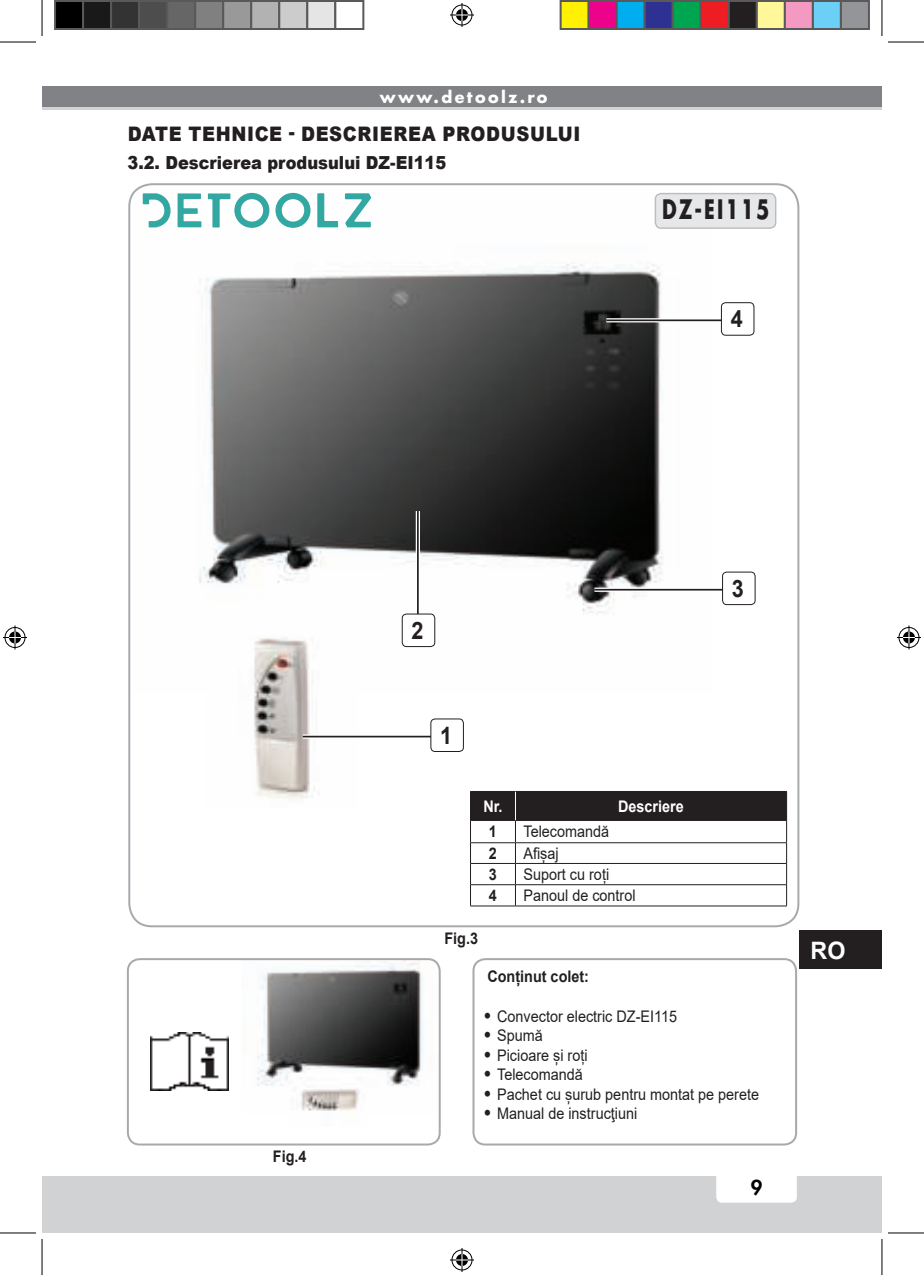
<style>
.page{position:relative;width:924px;height:1275px;background:#fff}
.page>*{position:absolute;margin:0;border:0;box-sizing:border-box;transform-origin:0 0}
.t1{font:700 26.2px "Futura";letter-spacing:.1em;color:#231f20;scale:.75 1}
.t2{font:700 24px "Arial";color:#231f20;scale:.9 1}
.t3{font:700 24px "Arial";color:#fff}
.t4{font:900 20px "Arial";letter-spacing:.035em;color:#231f20;scale:.9 1}
.t5{font:800 20px "Futura";color:#000}
.t6{font:900 18px "Arial";color:#231f20;scale:.9 1}
.t7{font:16px "Arial";color:#231f20;scale:.9 1}
.t8{font:700 16px "Arial";color:#231f20;scale:.9 1}
.t9{font:700 16px "Futura";letter-spacing:.15em;color:#fff}
.t10{font:700 16px "Arial";color:#fff;scale:.9 1}
.s1{font-weight:900;font-size:18px}
</style>
<div class="page">
<div style="left:42px;top:1176px;width:839px;height:57px;background:#d1d2d4"></div>
<div style="left:716px;top:1162px;width:80px;height:40px;background:#fff;border-radius:6px"></div>
<div style="left:42px;top:86px;width:839px;height:24px;background:#808285"></div>
<hr style="left:42px;top:107px;width:839px;height:3px;background:#d1d2d4">
<div style="left:799px;top:930px;width:82px;height:39px;background:#231f20"></div>
<img style="left:134px;top:186px;width:529px;height:462px">
<hr style="left:470px;top:905px;width:45px;height:1px;background:#231f20">
<hr style="left:515px;top:905px;width:271px;height:1px;background:#231f20">
<svg style="left:470px;top:791px;width:316px;height:114px"></svg>
<div style="left:655px;top:194px;width:120px;height:34px;background:#e6e7e9;border-radius:6px"></div>
<div style="left:654px;top:193px;width:122px;height:36px;border:1px solid #bcbdc0;border-radius:6px"></div>
<svg style="left:143px;top:193px;width:27px;height:34px"></svg>
<svg style="left:177px;top:193px;width:24px;height:34px"></svg>
<svg style="left:208px;top:193px;width:61px;height:35px"></svg>
<svg style="left:275px;top:193px;width:35px;height:35px"></svg>
<svg style="left:317px;top:193px;width:21px;height:34px"></svg>
<svg style="left:345px;top:193px;width:25px;height:34px"></svg>
<svg style="left:208px;top:235px;width:14px;height:1px"></svg>
<img style="left:206px;top:605px;width:151px;height:194px">
<svg style="left:303px;top:734px;width:127px;height:4px"></svg>
<hr style="left:303px;top:735px;width:129px;height:2px;background:#231f20">
<div style="left:430px;top:718px;width:33px;height:34px;border:1px solid #231f20;border-radius:4px"></div>
<svg style="left:594px;top:587px;width:127px;height:5px"></svg>
<hr style="left:594px;top:589px;width:129px;height:1px;background:#231f20">
<div style="left:721px;top:571px;width:34px;height:34px;border:1px solid #231f20;border-radius:4px"></div>
<svg style="left:606px;top:318px;width:114px;height:4px"></svg>
<hr style="left:606px;top:319px;width:116px;height:2px;background:#231f20">
<div style="left:720px;top:302px;width:34px;height:34px;border:1px solid #231f20;border-radius:4px"></div>
<svg style="left:415px;top:511px;width:5px;height:102px"></svg>
<hr style="left:417px;top:511px;width:1px;height:129px;background:#231f20">
<div style="left:402px;top:614px;width:32px;height:32px;background:#fff;border-radius:4px"></div>
<div style="left:401px;top:613px;width:34px;height:34px;border:1px solid #231f20;border-radius:4px"></div>
<img style="left:257px;top:959px;width:180px;height:127px">
<div style="left:127px;top:958px;width:313px;height:187px;border:2px solid #a8a9ad;border-radius:12px"></div>
<img style="left:150px;top:1032px;width:79px;height:58px">
<div style="left:472px;top:958px;width:324px;height:187px;border:2px solid #a8a9ad;border-radius:12px"></div>
<img style="left:291px;top:1073px;width:74px;height:38px">
<hr style="left:0;top:42px;width:36px;height:1px;background:#000">
<hr style="left:887px;top:42px;width:36px;height:1px;background:#000">
<hr style="left:0;top:1232px;width:36px;height:1px;background:#000">
<hr style="left:887px;top:1232px;width:36px;height:1px;background:#000">
<hr style="left:42px;top:0;width:1px;height:36px;background:#000">
<hr style="left:42px;top:1239px;width:1px;height:36px;background:#000">
<hr style="left:881px;top:0;width:1px;height:36px;background:#000">
<hr style="left:881px;top:1239px;width:1px;height:36px;background:#000">
<svg style="left:450px;top:3px;width:24px;height:24px"></svg>
<svg style="left:450px;top:1248px;width:24px;height:24px"></svg>
<svg style="left:3px;top:625px;width:24px;height:24px"></svg>
<svg style="left:897px;top:625px;width:23px;height:24px"></svg>
<div style="left:55px;top:1px;width:28px;height:28px;background:#000"></div>
<div style="left:54px;top:0;width:30px;height:30px;border:2px solid #595959"></div>
<div style="left:83px;top:1px;width:28px;height:28px;background:#191919"></div>
<div style="left:82px;top:0;width:30px;height:30px;border:2px solid #595959"></div>
<div style="left:111px;top:1px;width:28px;height:28px;background:#333"></div>
<div style="left:110px;top:0;width:30px;height:30px;border:2px solid #595959"></div>
<div style="left:139px;top:1px;width:28px;height:28px;background:#4d4d4d"></div>
<div style="left:138px;top:0;width:30px;height:30px;border:2px solid #595959"></div>
<div style="left:167px;top:1px;width:28px;height:28px;background:#666"></div>
<div style="left:166px;top:0;width:30px;height:30px;border:2px solid #595959"></div>
<div style="left:195px;top:1px;width:28px;height:28px;background:#808080"></div>
<div style="left:194px;top:0;width:30px;height:30px;border:2px solid #595959"></div>
<div style="left:223px;top:1px;width:28px;height:28px;background:#999"></div>
<div style="left:222px;top:0;width:30px;height:30px;border:2px solid #595959"></div>
<div style="left:251px;top:1px;width:28px;height:28px;background:#b2b2b2"></div>
<div style="left:250px;top:0;width:30px;height:30px;border:2px solid #595959"></div>
<div style="left:279px;top:1px;width:28px;height:28px;background:#ccc"></div>
<div style="left:278px;top:0;width:30px;height:30px;border:2px solid #595959"></div>
<div style="left:307px;top:1px;width:28px;height:28px;background:#e5e5e5"></div>
<div style="left:306px;top:0;width:30px;height:30px;border:2px solid #595959"></div>
<div style="left:334px;top:0;width:30px;height:30px;border:2px solid #595959"></div>
<div style="left:560px;top:1px;width:28px;height:28px;background:#fff101"></div>
<div style="left:559px;top:0;width:30px;height:30px;border:2px solid #595959"></div>
<div style="left:588px;top:1px;width:28px;height:28px;background:#ed028c"></div>
<div style="left:587px;top:0;width:30px;height:30px;border:2px solid #595959"></div>
<div style="left:616px;top:1px;width:28px;height:28px;background:#00aeef"></div>
<div style="left:615px;top:0;width:30px;height:30px;border:2px solid #595959"></div>
<div style="left:644px;top:1px;width:28px;height:28px;background:#2e3092"></div>
<div style="left:643px;top:0;width:30px;height:30px;border:2px solid #595959"></div>
<div style="left:672px;top:1px;width:28px;height:28px;background:#00a54f"></div>
<div style="left:671px;top:0;width:30px;height:30px;border:2px solid #595959"></div>
<div style="left:700px;top:1px;width:28px;height:28px;background:#ee1d23"></div>
<div style="left:699px;top:0;width:30px;height:30px;border:2px solid #595959"></div>
<div style="left:728px;top:1px;width:28px;height:28px;background:#231f20"></div>
<div style="left:727px;top:0;width:30px;height:30px;border:2px solid #595959"></div>
<div style="left:756px;top:1px;width:28px;height:28px;background:#fff79a"></div>
<div style="left:755px;top:0;width:30px;height:30px;border:2px solid #595959"></div>
<div style="left:784px;top:1px;width:28px;height:28px;background:#f499c2"></div>
<div style="left:783px;top:0;width:30px;height:30px;border:2px solid #595959"></div>
<div style="left:812px;top:1px;width:28px;height:28px;background:#6bcff6"></div>
<div style="left:811px;top:0;width:30px;height:30px;border:2px solid #595959"></div>
<div style="left:840px;top:1px;width:28px;height:28px;background:#939598"></div>
<div style="left:839px;top:0;width:30px;height:30px;border:2px solid #595959"></div>
<p class="t9" style="left:380px;top:88px;width:169px">www.detoolz.ro</p>
<p class="t4" style="left:128px;top:120px;width:504px">DATE TEHNICE - DESCRIEREA PRODUSULUI</p>
<p class="t6" style="left:127px;top:156px;width:355px">3.2. Descrierea produsului DZ-EI115</p>
<h1 class="t1" style="left:661px;top:195px;width:145px">DZ-EI115</h1>
<h2 class="t2" style="left:730px;top:302px;width:15px">4</h2>
<p class="t8" style="left:273px;top:1145px;width:39px">Fig.4</p>
<h2 class="t2" style="left:411px;top:621px;width:15px">2</h2>
<h2 class="t2" style="left:731px;top:579px;width:15px">3</h2>
<h2 class="t2" style="left:440px;top:718px;width:15px">1</h2>
<p class="t10" style="left:483px;top:795px;width:23px">Nr.</p>
<p class="t10" style="left:618px;top:795px;width:74px">Descriere</p>
<p class="t8" style="left:488px;top:820px;width:10px">1</p>
<p class="t7" style="left:523px;top:821px;width:97px">Telecomandă</p>
<p class="t8" style="left:488px;top:847px;width:10px">2</p>
<p class="t7" style="left:523px;top:842px;width:41px">Afișaj</p>
<p class="t8" style="left:488px;top:868px;width:10px">3</p>
<p class="t7" style="left:523px;top:863px;width:97px">Suport cu roți</p>
<p class="t8" style="left:488px;top:884px;width:10px">4</p>
<p class="t7" style="left:523px;top:889px;width:126px">Panoul de control</p>
<p class="t8" style="left:444px;top:927px;width:39px">Fig.3</p>
<p class="t8" style="left:487px;top:964px;width:114px">Conținut colet:</p>
<p class="t7" style="left:483px;top:1005px;width:216px"><span class="s1">•</span> Convector electric DZ-EI115</p>
<p class="t7" style="left:483px;top:1025px;width:67px"><span class="s1">•</span> Spumă</p>
<p class="t7" style="left:483px;top:1044px;width:117px"><span class="s1">•</span> Picioare și roți</p>
<p class="t7" style="left:483px;top:1063px;width:112px"><span class="s1">•</span> Telecomandă</p>
<p class="t7" style="left:483px;top:1083px;width:307px"><span class="s1">•</span> Pachet cu șurub pentru montat pe perete</p>
<p class="t7" style="left:483px;top:1102px;width:172px"><span class="s1">•</span> Manual de instrucţiuni</p>
<p class="t5" style="left:750px;top:1176px;width:13px">9</p>
<h2 class="t3" style="left:810px;top:941px;width:36px">RO</h2>
</div>
